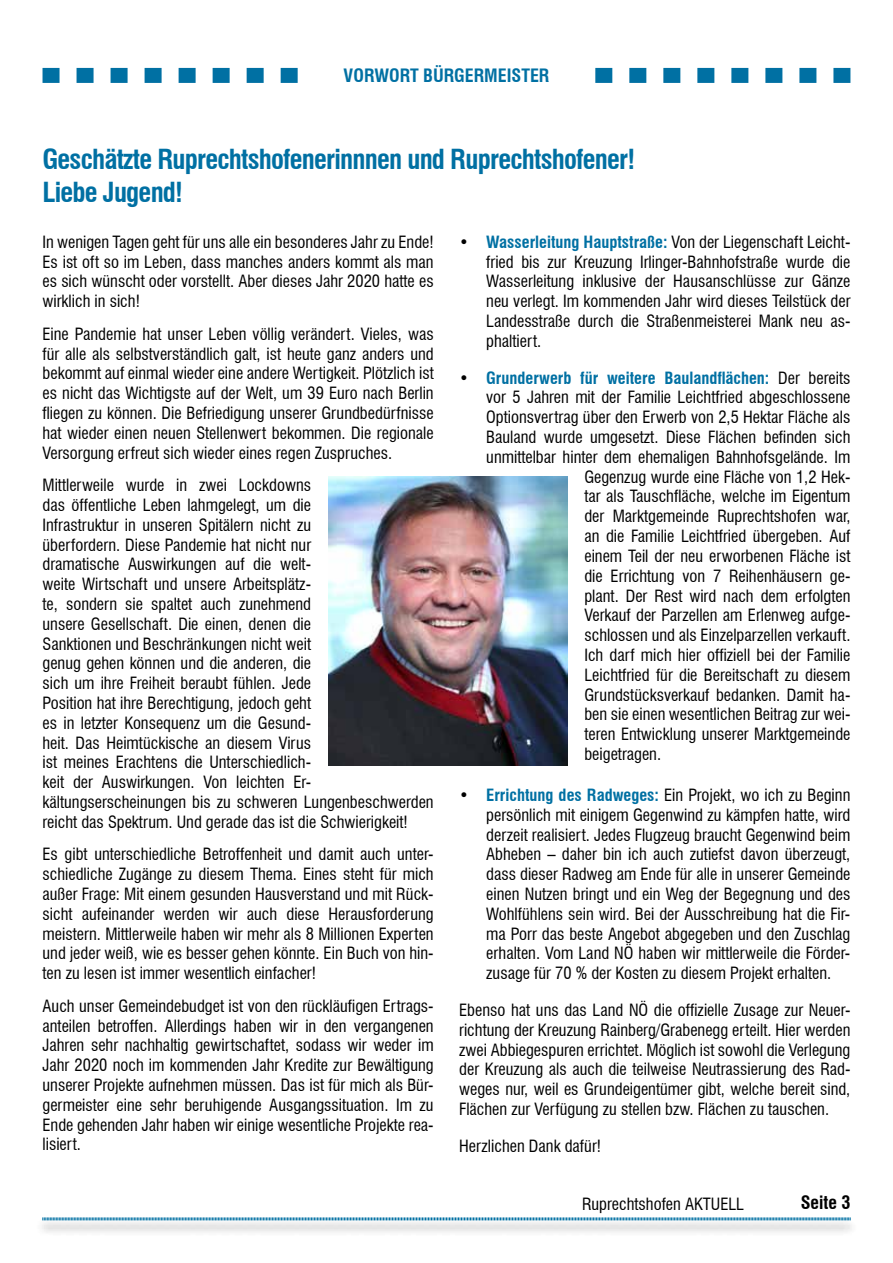
<style>
.page{position:relative;width:893px;height:1263px;background:#fff}
.page>*{position:absolute;margin:0;border:0;box-sizing:border-box;transform-origin:0 0}
.t1{font:700 condensed 27px/32.4px "Swiss 721 BT";letter-spacing:-.03em;color:#0070a3}
.t2{font:700 condensed 18px "Swiss 721 BT";color:#0070a3}
.t3{font:700 condensed 18px "Swiss 721 BT";color:#000}
.t4{font:condensed 16.5px/19.8px "Swiss 721 BT";color:#000;text-align:justify}
.t5{font:700 condensed 16.5px "Swiss 721 BT";color:#0070a3}
.s1{font-weight:700;color:#0070a3}
.s2{font-weight:400;color:#000}
</style>
<div class="page">
<div style="left:35px;top:1218px;width:823px;height:19px;background:#000;opacity:.87"></div>
<svg style="left:42px;top:1217px;width:809px;height:4px;background:#7db5cf"></svg>
<svg style="left:43px;top:68px;width:255px;height:15px"></svg>
<svg style="left:595px;top:68px;width:255px;height:15px"></svg>
<img style="left:328px;top:476px;width:239px;height:290px">
<p class="t2" style="left:344px;top:65px;width:207px">VORWORT BÜRGERMEISTER</p>
<h1 class="t1" style="left:43px;top:143px;width:594px">Geschätzte Ruprechtshofenerinnnen und Ruprechtshofener!<br>Liebe Jugend!</h1>
<p class="t4" style="left:43px;top:232px;width:393px">In wenigen Tagen geht für uns alle ein besonderes Jahr zu Ende!<br>Es ist oft so im Leben, dass manches anders kommt als man es sich wünscht oder vorstellt. Aber dieses Jahr 2020 hatte es wirklich in sich!</p>
<p class="t4" style="left:43px;top:324px;width:393px">Eine Pandemie hat unser Leben völlig verändert. Vieles, was für alle als selbstverständlich galt, ist heute ganz anders und bekommt auf einmal wieder eine andere Wertigkeit. Plötzlich ist es nicht das Wichtigste auf der Welt, um 39 Euro nach Berlin fliegen zu können. Die Befriedigung unserer Grundbedürfnisse hat wieder einen neuen Stellenwert bekommen. Die regionale Versorgung erfreut sich wieder eines regen Zuspruches.</p>
<p class="t4" style="left:43px;top:475px;width:393px;text-align:left">Mittlerweile wurde in zwei Lockdowns<br>das öffentliche Leben lahmgelegt, um die<br>Infrastruktur in unseren Spitälern nicht zu<br>überfordern. Diese Pandemie hat nicht nur<br>dramatische Auswirkungen auf die welt-<br>weite Wirtschaft und unsere Arbeitsplätz-<br>te, sondern sie spaltet auch zunehmend<br>unsere Gesellschaft. Die einen, denen die<br>Sanktionen und Beschränkungen nicht weit<br>genug gehen können und die anderen, die<br>sich um ihre Freiheit beraubt fühlen. Jede<br>Position hat ihre Berechtigung, jedoch geht<br>es in letzter Konsequenz um die Gesund-<br>heit. Das Heimtückische an diesem Virus<br>ist meines Erachtens die Unterschiedlich-<br>keit der Auswirkungen. Von leichten Er&shy;kältungserscheinungen bis zu schweren Lungenbeschwerden reicht das Spektrum. Und gerade das ist die Schwierigkeit!</p>
<p class="t4" style="left:43px;top:844px;width:393px">Es gibt unterschiedliche Betroffenheit und damit auch unter&shy;schiedliche Zugänge zu diesem Thema. Eines steht für mich außer Frage: Mit einem gesunden Hausverstand und mit Rück&shy;sicht aufeinander werden wir auch diese Herausforderung meistern. Mittlerweile haben wir mehr als 8 Millionen Experten und jeder weiß, wie es besser gehen könnte. Ein Buch von hin&shy;ten zu lesen ist immer wesentlich einfacher!</p>
<p class="t4" style="left:43px;top:996px;width:393px">Auch unser Gemeindebudget ist von den rückläufigen Ertrags&shy;anteilen betroffen. Allerdings haben wir in den vergangenen Jahren sehr nachhaltig gewirtschaftet, sodass wir weder im Jahr 2020 noch im kommenden Jahr Kredite zur Bewältigung unserer Projekte aufnehmen müssen. Das ist für mich als Bür&shy;germeister eine sehr beruhigende Ausgangssituation. Im zu Ende gehenden Jahr haben wir einige wesentliche Projekte rea&shy;lisiert.</p>
<p class="t4" style="left:486px;top:232px;width:366px;text-indent:-27px">• <span class="s1">Wasserleitung Hauptstraße:</span> Von der Liegenschaft Leicht&shy;fried bis zur Kreuzung Irlinger-Bahnhofstraße wurde die Wasserleitung inklusive der Hausanschlüsse zur Gänze neu verlegt. Im kommenden Jahr wird dieses Teilstück der Landesstraße durch die Straßenmeisterei Mank neu as&shy;phaltiert.</p>
<p class="t5" style="left:459px;top:368px;width:393px"><span class="s2">•</span> Grunderwerb für weitere Baulandflächen: <span class="s2">Der bereits</span></p>
<p class="t4" style="left:486px;top:388px;width:366px">vor 5 Jahren mit der Familie Leichtfried abgeschlossene</p>
<p class="t4" style="left:486px;top:407px;width:366px">Optionsvertrag über den Erwerb von 2,5 Hektar Fläche als</p>
<p class="t4" style="left:486px;top:427px;width:366px">Bauland wurde umgesetzt. Diese Flächen befinden sich</p>
<p class="t4" style="left:486px;top:447px;width:366px">unmittelbar hinter dem ehemaligen Bahnhofsgelände. Im</p>
<p class="t4" style="left:584px;top:467px;width:268px">Gegenzug wurde eine Fläche von 1,2 Hek-</p>
<p class="t4" style="left:584px;top:487px;width:267px">tar als Tauschfläche, welche im Eigentum</p>
<p class="t4" style="left:584px;top:506px;width:268px">der Marktgemeinde Ruprechtshofen war,</p>
<p class="t4" style="left:584px;top:526px;width:268px">an die Familie Leichtfried übergeben. Auf</p>
<p class="t4" style="left:584px;top:546px;width:268px">einem Teil der neu erworbenen Fläche ist</p>
<p class="t4" style="left:584px;top:566px;width:268px">die Errichtung von 7 Reihenhäusern ge-</p>
<p class="t4" style="left:584px;top:586px;width:268px">plant. Der Rest wird nach dem erfolgten</p>
<p class="t4" style="left:584px;top:605px;width:268px">Verkauf der Parzellen am Erlenweg aufge-</p>
<p class="t4" style="left:584px;top:625px;width:268px">schlossen und als Einzelparzellen verkauft.</p>
<p class="t4" style="left:584px;top:645px;width:268px">Ich darf mich hier offiziell bei der Familie</p>
<p class="t4" style="left:584px;top:665px;width:268px">Leichtfried für die Bereitschaft zu diesem</p>
<p class="t4" style="left:584px;top:685px;width:268px">Grundstücksverkauf bedanken. Damit ha-</p>
<p class="t4" style="left:584px;top:704px;width:268px">ben sie einen wesentlichen Beitrag zur wei-</p>
<p class="t4" style="left:584px;top:724px;width:268px">teren Entwicklung unserer Marktgemeinde</p>
<p class="t4" style="left:584px;top:744px;width:78px">beigetragen.</p>
<p class="t4" style="left:486px;top:785px;width:366px;text-indent:-27px">• <span class="s1">Errichtung des Radweges:</span> Ein Projekt, wo ich zu Beginn persönlich mit einigem Gegenwind zu kämpfen hatte, wird derzeit realisiert. Jedes Flugzeug braucht Gegenwind beim Abheben – daher bin ich auch zutiefst davon überzeugt, dass dieser Radweg am Ende für alle in unserer Gemeinde einen Nutzen bringt und ein Weg der Begegnung und des Wohlfühlens sein wird. Bei der Ausschreibung hat die Fir&shy;ma Porr das beste Angebot abgegeben und den Zuschlag erhalten. Vom Land NÖ haben wir mittlerweile die Förder&shy;zusage für 70 % der Kosten zu diesem Projekt erhalten.</p>
<p class="t4" style="left:459px;top:1000px;width:393px">Ebenso hat uns das Land NÖ die offizielle Zusage zur Neuer&shy;richtung der Kreuzung Rainberg/Grabenegg erteilt. Hier werden zwei Abbiegespuren errichtet. Möglich ist sowohl die Verlegung der Kreuzung als auch die teilweise Neutrassierung des Rad&shy;weges nur, weil es Grundeigentümer gibt, welche bereit sind, Flächen zur Verfügung zu stellen bzw. Flächen zu tauschen.</p>
<p class="t4" style="left:459px;top:1136px;width:143px">Herzlichen Dank dafür!</p>
<p class="t4" style="left:582px;top:1194px;width:163px">Ruprechtshofen AKTUELL</p>
<p class="t3" style="left:801px;top:1192px;width:51px">Seite 3</p>
</div>
